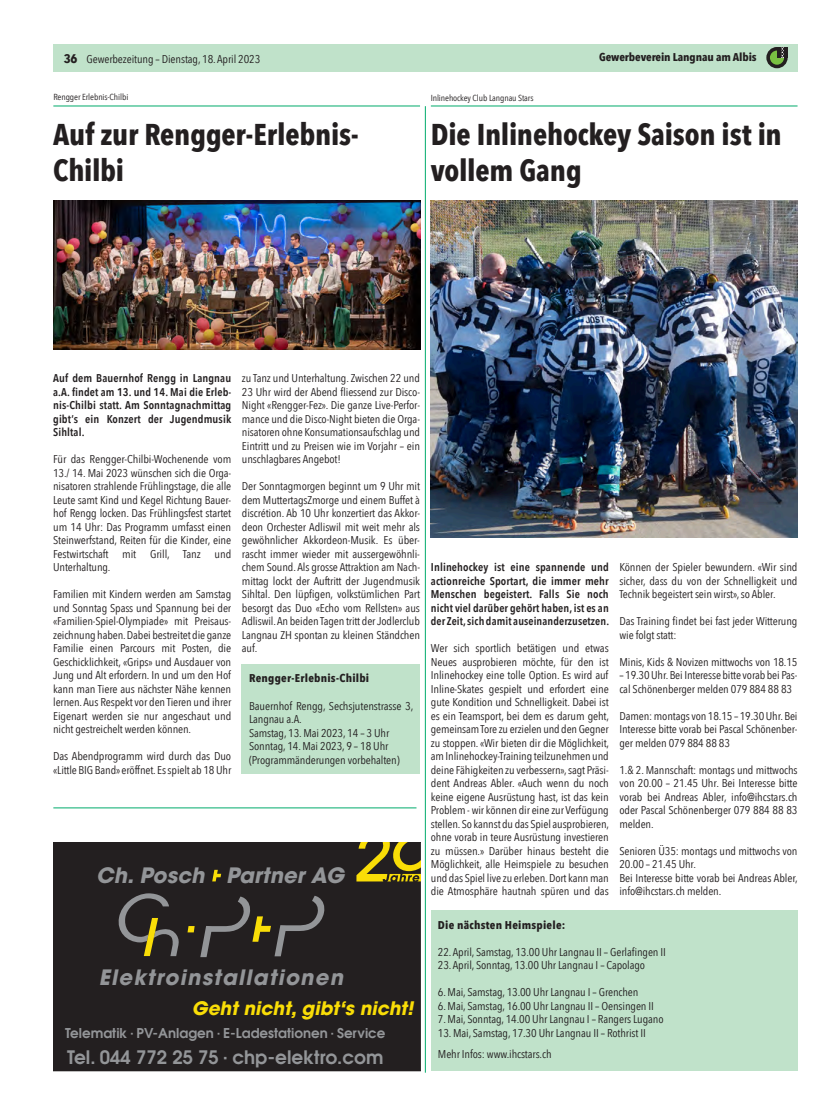
<style>
.page{position:relative;width:833px;height:1117px;background:#fff}
.page>*{position:absolute;margin:0;border:0;box-sizing:border-box;transform-origin:0 0}
.t1{font:700 30px/36px "Avenir Next Condensed";letter-spacing:-.005em;color:#231f20}
.t2{font:italic 700 21px "Avant Garde";letter-spacing:.06em;color:#939598}
.t3{font:italic 700 21px "Avant Garde";letter-spacing:.005em;color:#939598}
.t4{font:600 18.5px "Avant Garde";color:#939598}
.t5{font:italic 700 18.5px "Avant Garde";color:#f9dd07}
.t6{font:600 13.5px "Avant Garde";color:#939598}
.t7{font:11.25px/13.5px "Avenir Next Condensed";letter-spacing:-.01em;color:#231f20;text-align:justify;scale:1.07 1}
.t8{font:11.25px/13.5px "Avenir Next Condensed";letter-spacing:-.01em;color:#231f20;scale:1.06 1}
.t9{font:600 11.25px/13.5px "Avenir Next Condensed";letter-spacing:.01em;color:#231f20;text-align:justify}
.t10{font:700 11.25px "Avenir Next Condensed";letter-spacing:.02em;color:#231f20;scale:1.06 1}
.t11{font:700 11.25px "Avenir Next Condensed";letter-spacing:-.01em;color:#231f20;scale:1.06 1}
.t12{font:8.75px "Avenir Next Condensed";letter-spacing:-.01em;color:#231f20;scale:1.06 1}
.s1{font-weight:700;font-size:12.5px}
</style>
<div class="page">
<div style="left:53px;top:44px;width:744px;height:27px;background:#c0e2ca"></div>
<div style="left:768px;top:49px;width:18px;height:17px;background:#79c142;border-radius:50%"></div>
<div style="left:766px;top:47px;width:21px;height:21px;border:4px solid #231f20;border-radius:50%"></div>
<svg style="left:776px;top:47px;width:11px;height:11px"></svg>
<hr style="left:431px;top:106px;width:366px;height:1px;background:#00ab6b">
<div style="left:431px;top:910px;width:366px;height:160px;background:#c0e2ca"></div>
<img style="left:431px;top:200px;width:366px;height:337px">
<div style="left:242px;top:664px;width:178px;height:109px;background:#c0e2ca"></div>
<img style="left:53px;top:200px;width:367px;height:150px">
<hr style="left:53px;top:106px;width:367px;height:1px;background:#00ab6b">
<hr style="left:425px;top:106px;width:1px;height:966px;background:#00ab6b">
<div style="left:53px;top:842px;width:367px;height:228px;background:#231f20"></div>
<svg style="left:116px;top:893px;width:63px;height:62px;background:#454136"></svg>
<svg style="left:187px;top:895px;width:138px;height:61px;background:#37332e"></svg>
<svg style="left:212px;top:869px;width:9px;height:12px"></svg>
<svg style="left:356px;top:842px;width:64px;height:39px;background:#726516"></svg>
<hr style="left:53px;top:807px;width:363px;height:1px;background:#00ab6b">
<p class="t8" style="left:64px;top:51px;width:187px"><span class="s1">36</span> Gewerbezeitung – Dienstag, 18. April 2023</p>
<p class="t12" style="left:53px;top:90px;width:72px">Rengger Erlebnis-Chilbi</p>
<h1 class="t1" style="left:53px;top:116px;width:307px">Auf zur Rengger-Erlebnis-<br>Chilbi</h1>
<p class="t11" style="left:599px;top:50px;width:150px">Gewerbeverein Langnau am Albis</p>
<p class="t12" style="left:431px;top:91px;width:99px">Inlinehockey Club Langnau Stars</p>
<h1 class="t1" style="left:431px;top:117px;width:352px">Die Inlinehockey Saison ist in vollem Gang</h1>
<p class="t9" style="left:53px;top:371px;width:180px">Auf dem Bauernhof Rengg in Langnau a.A. findet am 13. und 14. Mai die Erleb&shy;nis-Chilbi statt. Am Sonntagnachmittag gibt’s ein Konzert der Jugendmusik Sihltal.</p>
<p class="t7" style="left:53px;top:452px;width:168px">Für das Rengger-Chilbi-Wochenende vom 13./ 14. Mai 2023 wünschen sich die Orga&shy;nisatoren strahlende Frühlingstage, die alle Leute samt Kind und Kegel Richtung Bauer&shy;hof Rengg locken. Das Frühlingsfest startet um 14 Uhr: Das Programm umfasst einen Steinwerfstand, Reiten für die Kinder, eine Festwirtschaft mit Grill, Tanz und Unterhaltung.</p>
<p class="t7" style="left:53px;top:587px;width:168px">Familien mit Kindern werden am Samstag und Sonntag Spass und Spannung bei der «Familien-Spiel-Olympiade» mit Preisaus&shy;zeichnung haben. Dabei bestreitet die ganze Familie einen Parcours mit Posten, die Geschicklichkeit, «Grips» und Ausdauer von Jung und Alt erfordern. In und um den Hof kann man Tiere aus nächster Nähe kennen lernen. Aus Respekt vor den Tieren und ihrer Eigenart werden sie nur angeschaut und nicht gestreichelt werden können.</p>
<p class="t7" style="left:53px;top:749px;width:168px">Das Abendprogramm wird durch das Duo «Little BIG Band» eröffnet. Es spielt ab 18 Uhr</p>
<p class="t8" style="left:242px;top:371px;width:169px;text-align:justify">zu Tanz und Unterhaltung. Zwischen 22 und 23 Uhr wird der Abend fliessend zur Disco-Night «Rengger-Fez». Die ganze Live-Perfor&shy;mance und die Disco-Night bieten die Orga&shy;nisatoren ohne Konsumationsaufschlag und Eintritt und zu Preisen wie im Vorjahr – ein unschlagbares Angebot!</p>
<p class="t8" style="left:242px;top:479px;width:169px;text-align:justify">Der Sonntagmorgen beginnt um 9 Uhr mit dem MuttertagsZmorge und einem Buffet à discrétion. Ab 10 Uhr konzertiert das Akkor&shy;deon Orchester Adliswil mit weit mehr als gewöhnlicher Akkordeon-Musik. Es über&shy;rascht immer wieder mit aussergewöhnli&shy;chem Sound. Als grosse Attraktion am Nach&shy;mittag lockt der Auftritt der Jugendmusik Sihltal. Den lüpfigen, volkstümlichen Part besorgt das Duo «Echo vom Rellsten» aus Adliswil. An beiden Tagen tritt der Jodlerclub Langnau ZH spontan zu kleinen Ständchen auf.</p>
<p class="t10" style="left:249px;top:671px;width:115px">Rengger-Erlebnis-Chilbi</p>
<p class="t7" style="left:249px;top:698px;width:155px;text-align:left">Bauernhof Rengg, Sechsjutenstrasse 3,<br>Langnau a.A.<br>Samstag, 13. Mai 2023, 14 – 3 Uhr<br>Sonntag, 14. Mai 2023, 9 – 18 Uhr (Programmänderungen vorbehalten)</p>
<h2 class="t3" style="left:96px;top:861px;width:249px">Ch. Posch Partner AG</h2>
<h2 class="t2" style="left:99px;top:963px;width:246px">Elektroinstallationen</h2>
<h3 class="t5" style="left:192px;top:995px;width:223px">Geht nicht, gibt‘s nicht!</h3>
<p class="t6" style="left:65px;top:1024px;width:322px">Telematik · PV-Anlagen · E-Ladestationen · Service</p>
<h3 class="t4" style="left:67px;top:1044px;width:318px">Tel. 044 772 25 75 · chp-elektro.com</h3>
<p class="t9" style="left:431px;top:560px;width:180px">Inlinehockey ist eine spannende und actionreiche Sportart, die immer mehr Menschen begeistert. Falls Sie noch nicht viel darüber gehört haben, ist es an der Zeit, sich damit auseinanderzusetzen.</p>
<p class="t7" style="left:431px;top:641px;width:168px">Wer sich sportlich betätigen und etwas Neues ausprobieren möchte, für den ist Inlinehockey eine tolle Option. Es wird auf Inline-Skates gespielt und erfordert eine gute Kondition und Schnelligkeit. Dabei ist es ein Teamsport, bei dem es darum geht, gemeinsam Tore zu erzielen und den Gegner zu stoppen. «Wir bieten dir die Möglichkeit, am Inlinehockey-Training teilzunehmen und deine Fähigkeiten zu verbessern», sagt Präsi&shy;dent Andreas Abler. «Auch wenn du noch keine eigene Ausrüstung hast, ist das kein Problem - wir können dir eine zur Verfügung stellen. So kannst du das Spiel ausprobieren, ohne vorab in teure Ausrüstung investieren zu müssen.» Darüber hinaus besteht die Möglichkeit, alle Heimspiele zu besuchen und das Spiel live zu erleben. Dort kann man die Atmosphäre hautnah spüren und das</p>
<p class="t7" style="left:619px;top:560px;width:168px">Können der Spieler bewundern. «Wir sind sicher, dass du von der Schnelligkeit und Technik begeistert sein wirst», so Abler.</p>
<p class="t8" style="left:619px;top:614px;width:169px">Das Training findet bei fast jeder Witterung wie folgt statt:</p>
<p class="t8" style="left:619px;top:654px;width:169px">Minis, Kids &amp; Novizen mittwochs von 18.15</p>
<p class="t8" style="left:619px;top:668px;width:169px">– 19.30 Uhr. Bei Interesse bitte vorab bei Pas&shy;cal Schönenberger melden 079 884 88 83</p>
<p class="t8" style="left:619px;top:708px;width:169px;text-align:justify">Damen: montags von 18.15 – 19.30 Uhr. Bei Interesse bitte vorab bei Pascal Schönenber&shy;ger melden 079 884 88 83</p>
<p class="t8" style="left:619px;top:762px;width:169px;text-align:justify">1.&amp; 2. Mannschaft: montags und mittwochs von 20.00 – 21.45 Uhr. Bei Interesse bitte vorab bei Andreas Abler, info@ihcstars.ch oder Pascal Schönenberger 079 884 88 83 melden.</p>
<p class="t8" style="left:619px;top:843px;width:170px">Senioren Ü35: montags und mittwochs von<br>20.00 – 21.45 Uhr.<br>Bei Interesse bitte vorab bei Andreas Abler, info@ihcstars.ch melden.</p>
<p class="t10" style="left:438px;top:917px;width:122px">Die nächsten Heimspiele:</p>
<p class="t8" style="left:438px;top:944px;width:217px">22. April, Samstag, 13.00 Uhr Langnau II – Gerlafingen II</p>
<p class="t8" style="left:438px;top:957px;width:197px">23. April, Sonntag, 13.00 Uhr Langnau I – Capolago</p>
<p class="t8" style="left:438px;top:984px;width:191px">6. Mai, Samstag, 13.00 Uhr Langnau I – Grenchen</p>
<p class="t8" style="left:438px;top:998px;width:205px">6. Mai, Samstag, 16.00 Uhr Langnau II – Oensingen II</p>
<p class="t8" style="left:438px;top:1011px;width:214px">7. Mai, Sonntag, 14.00 Uhr Langnau I – Rangers Lugano</p>
<p class="t8" style="left:438px;top:1021px;width:198px;line-height:20.6px">13. Mai, Samstag, 17.30 Uhr Langnau II – Rothrist II<br>Mehr Infos: www.ihcstars.ch</p>
</div>
